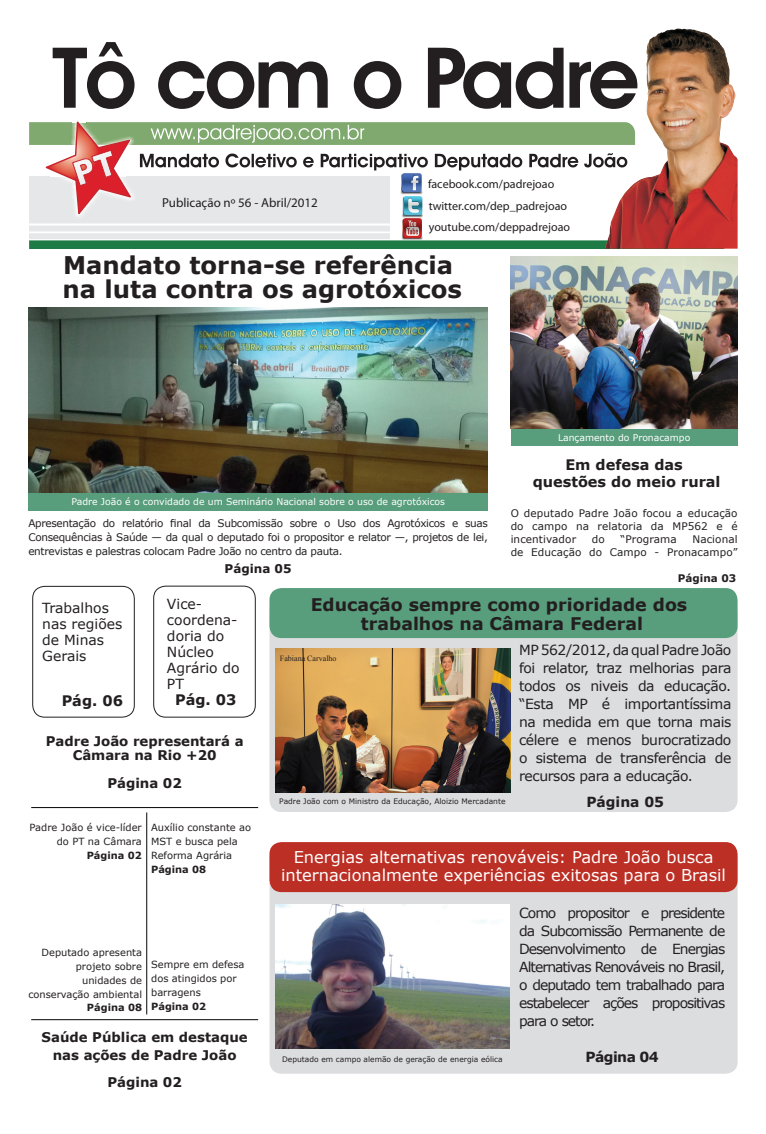
<style>
.page{position:relative;width:766px;height:1134px;background:#fff}
.page>*{position:absolute;margin:0;border:0;box-sizing:border-box;transform-origin:0 0}
.t1{font:700 24.4px/24px "Verdana";color:#231f20}
.t2{font:700 17.4px/19px "Verdana";color:#231f20;text-align:center}
.t3{font:16.2px/18px "Verdana";color:#fff;text-align:center}
.t4{font:700 14.5px/17px "Verdana";color:#231f20;text-align:center}
.t5{font:13.9px/18px "Verdana";letter-spacing:-.03em;color:#231f20;text-align:justify}
.t6{font:13.9px/16px "Verdana";color:#231f20}
.t7{font:700 13.9px "Verdana";letter-spacing:-.04em;color:#231f20}
.t8{font:700 13.9px "Verdana";color:#231f20}
.t9{font:700 13.3px/18px "Verdana";color:#231f20;text-align:center}
.t10{font:13px "Myriad Pro";color:#231f20}
.t11{font:12px/21.7px "Myriad Pro";color:#231f20}
.t12{font:700 12px "Verdana";color:#231f20}
.t13{font:10.4px/13px "Verdana";letter-spacing:.01em;color:#231f20;text-align:justify}
.t14{font:700 10.4px "Verdana";color:#231f20}
.t15{font:9.9px/14px "Verdana";color:#231f20;text-align:right}
.t16{font:700 9.9px "Verdana";color:#231f20}
.t17{font:9.3px "Verdana";color:#fff}
.t18{font:8px "Times New Roman";color:#231f20}
.t19{font:7.5px "Verdana";color:#231f20}
</style>
<div class="page">
<div style="left:29px;top:177px;width:360px;height:46px;background:#e6e7e9"></div>
<div style="left:29px;top:226px;width:360px;height:5px;background:#e6e7e9"></div>
<div style="left:29px;top:234px;width:360px;height:5px;background:#e6e7e9"></div>
<svg style="left:53px;top:42px;width:551px;height:67px"></svg>
<svg style="left:29px;top:240px;width:575px;height:9px"></svg>
<img style="left:604px;top:29px;width:133px;height:220px">
<svg style="left:29px;top:117px;width:606px;height:102px"></svg>
<img style="left:400px;top:173px;width:22px;height:44px">
<img style="left:401px;top:219px;width:21px;height:21px">
<div style="left:153px;top:586px;width:103px;height:132px;border:1px solid #231f20;border-radius:12px"></div>
<hr style="left:146px;top:812px;width:1px;height:202px;background:#040503">
<hr style="left:31px;top:1019px;width:227px;height:1px;background:#040503">
<div style="left:32px;top:586px;width:103px;height:132px;border:1px solid #231f20;border-radius:12px"></div>
<hr style="left:31px;top:807px;width:227px;height:1px;background:#040503">
<div style="left:269px;top:846px;width:468px;height:228px;background:#dcdddf;border-radius:12px"></div>
<div style="left:269px;top:842px;width:468px;height:50px;background:#bc2f25;border-radius:12px"></div>
<div style="left:269px;top:600px;width:468px;height:212px;background:#dcdddf;border-radius:12px"></div>
<div style="left:269px;top:588px;width:468px;height:50px;background:#589d7c;border-radius:12px"></div>
<div style="left:510px;top:428px;width:227px;height:17px;background:#589d7c"></div>
<img style="left:510px;top:256px;width:227px;height:173px">
<img style="left:28px;top:307px;width:460px;height:187px">
<img style="left:275px;top:648px;width:235px;height:144px">
<img style="left:275px;top:904px;width:235px;height:144px">
<div style="left:28px;top:494px;width:460px;height:17px;background:#589d7c"></div>
<p class="t10" style="left:162px;top:194px;width:157px">Publicação nº 56 - Abril/2012</p>
<p class="t11" style="left:428px;top:173px;width:144px">facebook.com/padrejoao twitter.com/dep_padrejoao youtube.com/deppadrejoao</p>
<h1 class="t1" style="left:63px;top:253px;width:401px">Mandato torna-se referência na luta contra os agrotóxicos</h1>
<p class="t17" style="left:71px;top:495px;width:375px">Padre João é o convidado de um Seminário Nacional sobre o uso de agrotóxicos</p>
<p class="t13" style="left:28px;top:516px;width:461px;line-height:14px">Apresentação do relatório final da Subcomissão sobre o Uso dos Agrotóxicos e suas Consequências à Saúde — da qual o deputado foi o propositor e relator —, projetos de lei, entrevistas e palestras colocam Padre João no centro da pauta.</p>
<p class="t12" style="left:224px;top:560px;width:69px">Página 05</p>
<p class="t17" style="left:558px;top:431px;width:134px">Lançamento do Pronacampo</p>
<p class="t4" style="left:532px;top:456px;width:189px">Em defesa das questões do meio rural</p>
<p class="t13" style="left:510px;top:506px;width:228px">O deputado Padre João focou a educação do campo na relatoria da MP562 e é incentivador</p>
<p class="t13" style="left:510px;top:532px;width:228px;text-align:right">Nacional<br>de Educação do Campo - Pronacampo”</p>
<p class="t14" style="left:677px;top:571px;width:60px">Página 03</p>
<p class="t13" style="left:591px;top:532px;width:14px">do</p>
<p class="t13" style="left:620px;top:532px;width:58px">“Programa</p>
<p class="t6" style="left:167px;top:596px;width:74px">Vice&shy;coordena&shy;doria do<br>Núcleo<br>Agrário do<br>PT</p>
<p class="t4" style="left:175px;top:690px;width:63px">Pág. 03</p>
<p class="t6" style="left:42px;top:599px;width:82px">Trabalhos nas regiões de Minas<br>Gerais</p>
<p class="t4" style="left:62px;top:692px;width:63px">Pág. 06</p>
<p class="t9" style="left:46px;top:733px;width:199px;line-height:14px">Padre João representará a<br>Câmara na Rio +20</p>
<p class="t9" style="left:107px;top:773px;width:76px">Página 02</p>
<p class="t15" style="left:30px;top:820px;width:114px">Padre João é vice-líder do PT na Câmara</p>
<p class="t16" style="left:87px;top:848px;width:57px">Página 02</p>
<p class="t15" style="left:151px;top:820px;width:102px;text-align:left">Auxílio constante ao<br>MST e busca pela<br>Reforma Agrária</p>
<p class="t16" style="left:151px;top:862px;width:57px">Página 08</p>
<p class="t15" style="left:28px;top:945px;width:115px">Deputado apresenta projeto sobre<br>unidades de conservação ambiental</p>
<p class="t16" style="left:87px;top:1000px;width:57px">Página 08</p>
<p class="t15" style="left:151px;top:957px;width:95px;text-align:left">Sempre em defesa dos atingidos por barragens</p>
<p class="t16" style="left:151px;top:999px;width:57px">Página 02</p>
<p class="t9" style="left:42px;top:1027px;width:207px">Saúde Pública em destaque nas ações de Padre João</p>
<p class="t9" style="left:107px;top:1073px;width:76px">Página 02</p>
<p class="t2" style="left:310px;top:594px;width:378px">Educação sempre como prioridade dos trabalhos na Câmara Federal</p>
<p class="t18" style="left:280px;top:652px;width:58px">Fabiana Carvalho</p>
<p class="t19" style="left:279px;top:796px;width:228px">Padre João com o Ministro da Educação, Aloizio Mercadante</p>
<p class="t5" style="left:519px;top:640px;width:214px">MP 562/2012, da qual Padre João foi relator, traz melhorias para todos os niveis da educação. “Esta MP é importantíssima na medida em que torna mais célere e menos burocratizado o sistema de transferência de recursos para a educação.</p>
<p class="t8" style="left:586px;top:792px;width:79px">Página 05</p>
<p class="t3" style="left:281px;top:848px;width:446px">Energias alternativas renováveis: Padre João busca internacionalmente experiências exitosas para o Brasil</p>
<p class="t19" style="left:282px;top:1054px;width:222px">Deputado em campo alemão de geração de energia eólica</p>
<p class="t5" style="left:519px;top:904px;width:208px">Como propositor e presidente da Subcomissão Permanente de Desenvolvimento de Energias Alternativas Renováveis no Brasil, o deputado tem trabalhado para estabelecer ações propositivas para o setor.</p>
<p class="t7" style="left:585px;top:1047px;width:75px">Página 04</p>
</div>
